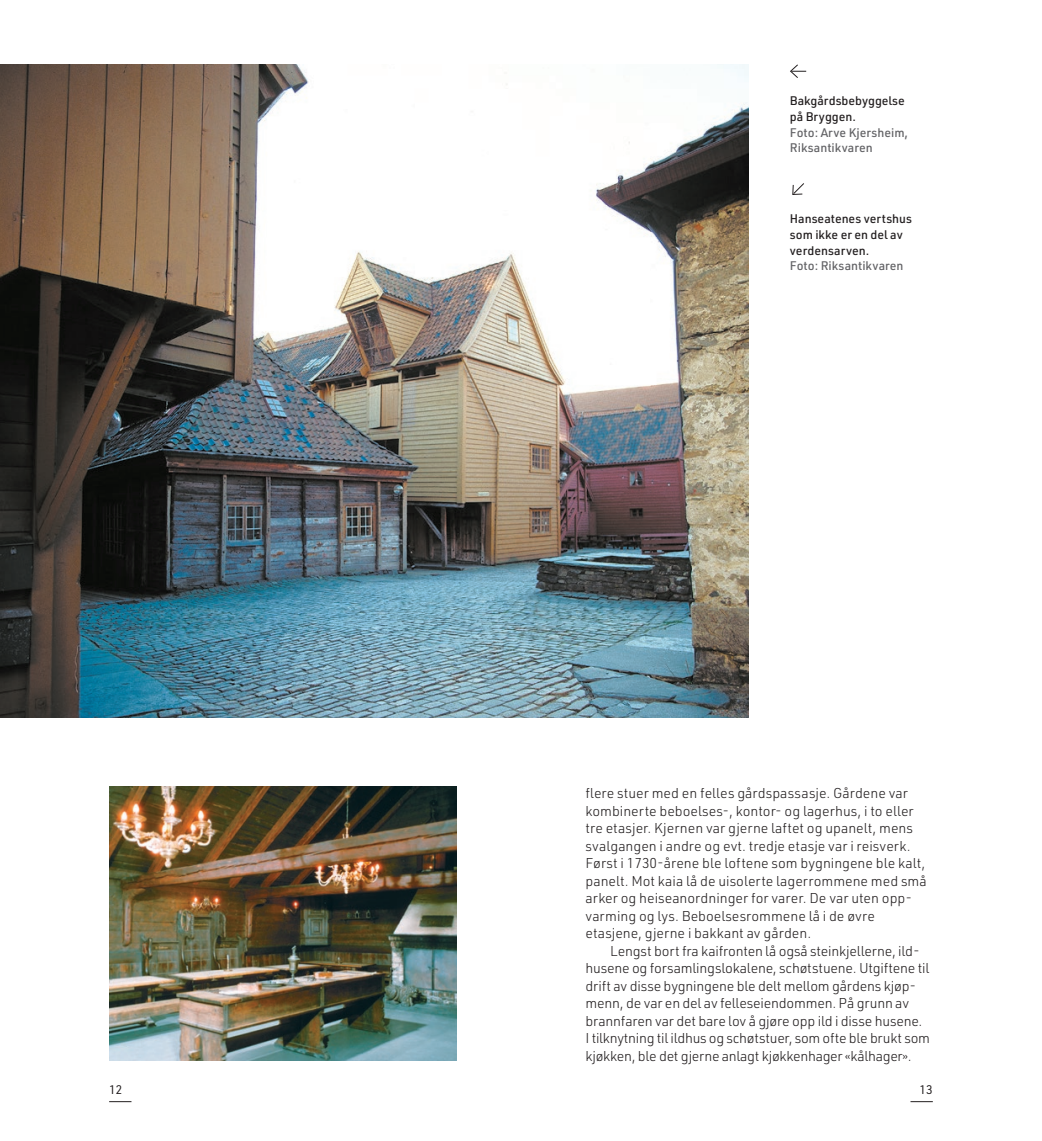
<style>
.page{position:relative;width:1042px;height:1141px;background:#fff}
.page>*{position:absolute;margin:0;border:0;box-sizing:border-box;transform-origin:0 0}
.t1{font:300 14px/17.5px "URWDIN";color:#231f20}
.t2{font:500 12.25px/15.8px "URWDIN";color:#231f20}
.t3{font:500 12.25px/15.8px "URWDIN";color:#636366}
.t4{font:12.25px "URWDIN";color:#231f20}
</style>
<div class="page">
<svg style="left:109px;top:1101px;width:22px;height:1px"></svg>
<svg style="left:910px;top:1101px;width:23px;height:1px"></svg>
<img style="left:0;top:64px;width:748px;height:653px">
<svg style="left:790px;top:64px;width:16px;height:14px"></svg>
<svg style="left:792px;top:183px;width:12px;height:12px"></svg>
<img style="left:109px;top:787px;width:347px;height:274px">
<p class="t2" style="left:790px;top:92px;width:116px">Bakgårdsbebyggelse på Bryggen.</p>
<p class="t3" style="left:790px;top:124px;width:120px">Foto: Arve Kjersheim,<br>Riksantikvaren</p>
<p class="t2" style="left:790px;top:210px;width:123px">Hanseatenes vertshus som ikke er en del av verdensarven.</p>
<p class="t3" style="left:790px;top:258px;width:115px">Foto: Riksantikvaren</p>
<p class="t1" style="left:585px;top:784px;width:343px">flere stuer med en felles gårdspassasje. Gårdene var kombinerte beboelses-, kontor- og lagerhus, i to eller tre etasjer. Kjernen var gjerne laftet og upanelt, mens svalgangen i andre og evt. tredje etasje var i reisverk.<br>Først i 1730-årene ble loftene som bygningene ble kalt, panelt. Mot kaia lå de uisolerte lagerrommene med små arker og heiseanordninger for varer. De var uten opp&shy;varming og lys. Beboelsesrommene lå i de øvre etasjene, gjerne i bakkant av gården.</p>
<p class="t1" style="left:585px;top:941px;width:346px;text-indent:25px">Lengst bort fra kaifronten lå også steinkjellerne, ild&shy;husene og forsamlingslokalene, schøtstuene. Utgiftene til drift av disse bygningene ble delt mellom gårdens kjøp&shy;menn, de var en del av felleseiendommen. På grunn av brannfaren var det bare lov å gjøre opp ild i disse husene.<br>I tilknytning til ildhus og schøtstuer, som ofte ble brukt som kjøkken, ble det gjerne anlagt kjøkkenhager «kålhager».</p>
<p class="t4" style="left:109px;top:1082px;width:15px">12</p>
<p class="t4" style="left:919px;top:1082px;width:15px">13</p>
</div>
